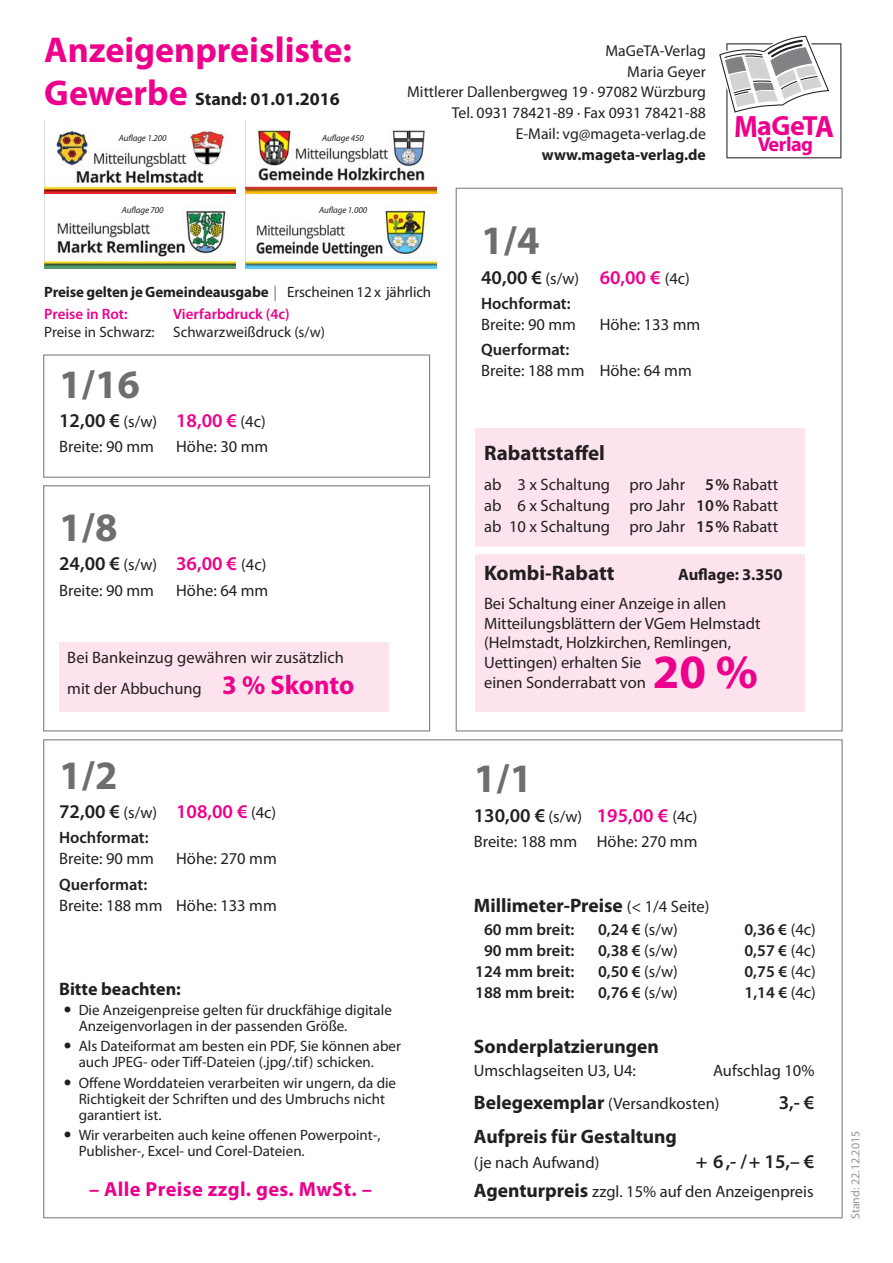
<style>
.page{position:relative;width:893px;height:1263px;background:#fff}
.page>*{position:absolute;margin:0;border:0;box-sizing:border-box;transform-origin:0 0}
.t1{font:700 48px "Myriad Pro";color:#ec008c}
.t2{font:700 40.5px "Myriad Pro";color:#6d6e70}
.t3{font:700 36px "Myriad Pro";color:#ec008c}
.t4{font:700 27.9px "Myriad";color:#ec008c}
.t5{font:700 21px "Myriad Pro";color:#231f20}
.t6{font:700 20.4px "Myriad Pro";letter-spacing:.02em;color:#ec008c}
.t7{font:700 20.25px "Myriad";letter-spacing:-.025em;color:#ec008c}
.t8{font:700 19.5px "Myriad Pro";color:#231f20}
.t9{font:600 19.5px "Myriad Pro";color:#231f20}
.t10{font:700 18px "Myriad Pro";color:#231f20}
.t11{font:16.5px/19.8px "Myriad Pro";color:#231f20}
.t12{font:600 16.5px/25.2px "Myriad Pro";color:#231f20}
.t13{font:700 16.5px "Myriad Pro";letter-spacing:-.005em;color:#231f20}
.t14{font:15.75px/20.7px "Myriad Pro";color:#231f20;text-align:right}
.t15{font:700 15.75px "Myriad Pro";color:#231f20}
.t16{font:15px/16px "Myriad Pro";color:#231f20}
.t17{font:700 15px/22.2px "Myriad Pro";letter-spacing:-.01em;color:#231f20}
.t18{font:600 15px "Myriad Pro";color:#ec008c}
.t19{font:12px "Myriad Pro";color:#939598}
.t20{font:italic 9px "Myriad Pro";letter-spacing:-.01em;color:#231f20}
.s1{font-size:36px;color:#ec008c}
.s2{font-size:31.05px}
.s3{font-weight:400;color:#6d6e70}
.s4{font-weight:400}
.s5{font-weight:600;color:#ec008c}
.s6{font-weight:600;font-size:19.5px}
.s7{font-weight:600;font-size:19.5px;color:#ec008c}
.s8{font-weight:700;font-size:27px;color:#ec008c}
.s9{font-size:19.5px}
.s10{font-size:19.5px;color:#ec008c}
.s11{font-weight:600}
.s12{font-weight:400;font-size:16.5px}
.s13{font-weight:700;font-size:19.5px}
</style>
<div class="page">
<img style="left:246px;top:130px;width:191px;height:139px">
<img style="left:44px;top:120px;width:192px;height:149px">
<div style="left:59px;top:643px;width:329px;height:69px;background:#fce3ee"></div>
<div style="left:43px;top:354px;width:387px;height:124px;border:1px solid #808285"></div>
<div style="left:43px;top:485px;width:387px;height:246px;border:1px solid #808285"></div>
<div style="left:476px;top:429px;width:329px;height:283px;background:#fce3ee"></div>
<div style="left:471px;top:547px;width:340px;height:7px;background:#fff"></div>
<svg style="left:719px;top:35px;width:123px;height:124px"></svg>
<h3 class="t3" style="left:44px;top:36px;width:309px">Anzeigenpreisliste:</h3>
<p class="t10" style="left:44px;top:92px;width:297px"><span class="s1">Gewerbe</span> Stand: 01.01.2016</p>
<p class="t20" style="left:119px;top:135px;width:50px">Auflage 1.200</p>
<p class="t20" style="left:322px;top:135px;width:43px">Auflage 450</p>
<p class="t20" style="left:122px;top:207px;width:43px">Auflage 700</p>
<p class="t20" style="left:319px;top:207px;width:50px">Auflage 1.000</p>
<p class="t14" style="left:407px;top:42px;width:300px">MaGeTA-Verlag<br>Maria Geyer<br>Mittlerer Dallenbergweg 19 · 97082 Würzburg<br>Tel. 0931 78421-89 · Fax 0931 78421-88<br>E-Mail: vg@mageta-verlag.de</p>
<p class="t15" style="left:542px;top:148px;width:166px">www.mageta-verlag.de</p>
<h3 class="t4" style="left:734px;top:115px;width:102px"><span class="s2">M</span>aGeT<span class="s2">A</span></h3>
<p class="t7" style="left:758px;top:137px;width:57px">Verlag</p>
<p class="t17" style="left:44px;top:282px;width:388px">Preise gelten je Gemeindeausgabe <span class="s3">|</span> <span class="s4">Erscheinen 12 x jährlich<br></span><span class="s5">Preise in Rot:</span></p>
<p class="t18" style="left:173px;top:309px;width:118px">Vierfarbdruck (4c)</p>
<p class="t16" style="left:44px;top:326px;width:282px">Preise in Schwarz: Schwarzweißdruck (s/w)</p>
<h2 class="t2" style="left:59px;top:369px;width:82px">1/16</h2>
<p class="t11" style="left:59px;top:411px;width:208px;line-height:25.2px"><span class="s6">12,00 €</span> (s/w) <span class="s7">18,00 €</span> (4c)<br>Breite: 90 mm</p>
<p class="t11" style="left:176px;top:439px;width:94px">Höhe: 30 mm</p>
<h2 class="t2" style="left:59px;top:512px;width:60px">1/8</h2>
<p class="t11" style="left:59px;top:554px;width:209px;line-height:25.2px"><span class="s6">24,00 €</span> (s/w) <span class="s7">36,00 €</span> (4c)<br>Breite: 90 mm</p>
<p class="t11" style="left:176px;top:582px;width:94px">Höhe: 64 mm</p>
<p class="t11" style="left:67px;top:644px;width:289px;line-height:31px">Bei Bankeinzug gewähren wir zusätzlich mit der Abbuchung <span class="s8">3 % Skonto</span></p>
<h2 class="t2" style="left:481px;top:226px;width:60px">1/4</h2>
<p class="t12" style="left:481px;top:268px;width:210px"><span class="s9">40,00 €</span> <span class="s4">(s/w)</span> <span class="s10">60,00 €</span> <span class="s4">(4c)<br></span>Hochformat:</p>
<p class="t11" style="left:481px;top:316px;width:96px">Breite: 90 mm</p>
<p class="t11" style="left:600px;top:316px;width:102px">Höhe: 133 mm</p>
<p class="t12" style="left:481px;top:339px;width:90px">Querformat:</p>
<p class="t11" style="left:481px;top:363px;width:212px">Breite: 188 mm Höhe: 64 mm</p>
<p class="t5" style="left:484px;top:446px;width:122px">Rabattstaffel</p>
<p class="t11" style="left:484px;top:476px;width:296px;line-height:21px;text-align:justify">ab 3 x Schaltung pro Jahr <span class="s11">5%</span> Rabatt ab 6 x Schaltung pro Jahr <span class="s11">10%</span> Rabatt ab 10 x Schaltung pro Jahr <span class="s11">15%</span> Rabatt</p>
<p class="t5" style="left:484px;top:566px;width:132px">Kombi-Rabatt</p>
<p class="t13" style="left:678px;top:569px;width:106px">Auflage: 3.350</p>
<p class="t11" style="left:484px;top:595px;width:278px">Bei Schaltung einer Anzeige in allen Mitteilungsblättern der VGem Helmstadt (Helmstadt, Holzkirchen, Remlingen, Uettingen) erhalten Sie<br>einen Sonderrabatt von</p>
<h1 class="t1" style="left:653px;top:654px;width:107px">20 %</h1>
<h2 class="t2" style="left:59px;top:760px;width:60px">1/2</h2>
<p class="t12" style="left:59px;top:802px;width:219px"><span class="s9">72,00 €</span> <span class="s4">(s/w)</span> <span class="s10">108,00 €</span> <span class="s4">(4c)<br></span>Hochformat:</p>
<p class="t11" style="left:59px;top:851px;width:96px">Breite: 90 mm</p>
<p class="t11" style="left:176px;top:851px;width:102px">Höhe: 270 mm</p>
<p class="t12" style="left:59px;top:873px;width:90px">Querformat:</p>
<p class="t11" style="left:59px;top:897px;width:219px">Breite: 188 mm Höhe: 133 mm</p>
<p class="t8" style="left:474px;top:898px;width:237px">Millimeter- Preise <span class="s12">(&lt; 1/4 Seite)</span></p>
<p class="t12" style="left:484px;top:919px;width:92px">60 mm breit:</p>
<p class="t12" style="left:598px;top:919px;width:81px">0,24 € <span class="s4">(s/w)</span></p>
<p class="t12" style="left:744px;top:919px;width:73px">0,36 € <span class="s4">(4c)</span></p>
<p class="t12" style="left:484px;top:940px;width:92px">90 mm breit:</p>
<p class="t12" style="left:598px;top:940px;width:81px">0,38 € <span class="s4">(s/w)</span></p>
<p class="t12" style="left:744px;top:940px;width:73px">0,57 € <span class="s4">(4c)</span></p>
<p class="t12" style="left:475px;top:961px;width:101px">124 mm breit:</p>
<p class="t12" style="left:598px;top:961px;width:81px">0,50 € <span class="s4">(s/w)</span></p>
<p class="t12" style="left:744px;top:961px;width:73px">0,75 € <span class="s4">(4c)</span></p>
<p class="t12" style="left:475px;top:982px;width:101px">188 mm breit:</p>
<p class="t12" style="left:598px;top:982px;width:81px">0,76 € <span class="s4">(s/w)</span></p>
<p class="t12" style="left:744px;top:982px;width:73px">1,14 € <span class="s4">(4c)</span></p>
<p class="t8" style="left:474px;top:1039px;width:187px">Sonderplatzierungen</p>
<p class="t11" style="left:474px;top:1063px;width:164px">Umschlagseiten U3, U4:</p>
<h2 class="t2" style="left:474px;top:764px;width:60px">1/1</h2>
<p class="t11" style="left:474px;top:806px;width:225px;line-height:25.2px"><span class="s6">130,00 €</span> (s/w) <span class="s7">195,00 €</span> (4c)<br>Breite: 188 mm Höhe: 270 mm</p>
<p class="t10" style="left:59px;top:982px;width:123px">Bitte beachten:</p>
<p class="t16" style="left:79px;top:1003px;width:315px">Die Anzeigenpreise gelten für druckfähige digitale<br>Anzeigenvorlagen in der passenden Größe.</p>
<p class="t16" style="left:79px;top:1040px;width:324px">Als Dateiformat am besten ein PDF, Sie können aber auch JPEG- oder Tiff-Dateien (.jpg/.tif) schicken.</p>
<p class="t16" style="left:79px;top:1076px;width:319px">Offene Worddateien verarbeiten wir ungern, da die<br>Richtigkeit der Schriften und des Umbruchs nicht garantiert ist.</p>
<p class="t16" style="left:79px;top:1129px;width:303px">Wir verarbeiten auch keine offenen Powerpoint-,<br>Publisher-, Excel- und Corel-Dateien.</p>
<p class="t6" style="left:89px;top:1182px;width:284px">– Alle Preise zzgl. ges. MwSt. –</p>
<p class="t11" style="left:474px;top:1056px;width:342px;line-height:33px;text-indent:239px">Aufschlag 10%<br><span class="s13">Belegexemplar</span> (Versandkosten)</p>
<p class="t9" style="left:779px;top:1095px;width:37px">3,- €</p>
<p class="t8" style="left:474px;top:1129px;width:205px">Aufpreis für Gestaltung</p>
<p class="t11" style="left:474px;top:1154px;width:127px">(je nach Aufwand)</p>
<p class="t9" style="left:696px;top:1154px;width:120px">+ 6,- /+ 15,– €</p>
<p class="t11" style="left:474px;top:1183px;width:341px"><span class="s13">Agenturpreis</span> zzgl. 15% auf den Anzeigenpreis</p>
<p class="t19" style="left:851px;top:1219px;width:90px;rotate:-90deg">Stand: 22.12.2015</p>
</div>
